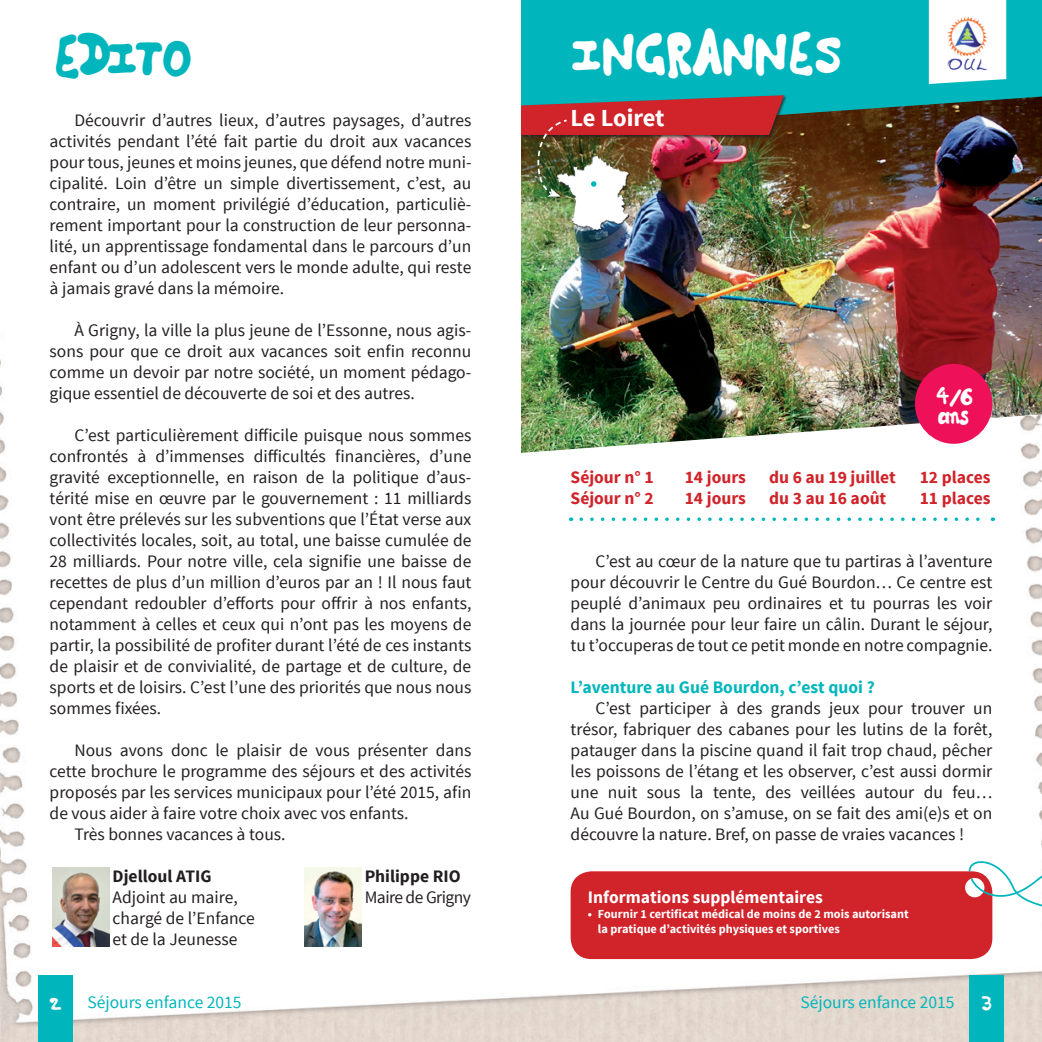
<style>
.page{position:relative;width:1042px;height:1042px;background:#fff}
.page>*{position:absolute;margin:0;border:0;box-sizing:border-box;transform-origin:0 0}
.t1{font:38.5px "Bo B";letter-spacing:-.05em;color:#fff}
.t2{font:38.5px "Bo B";letter-spacing:-.1em;color:#00b6bc}
.t3{font:700 24.5px "Source Sans Pro";letter-spacing:-.01em;color:#fff}
.t4{font:21px "Bo B";color:#fff}
.t5{font:17.5px/21px "Source Sans Pro";color:#231f20;text-align:justify}
.t6{font:700 17.5px "Source Sans Pro";color:#d1232a}
.t7{font:17.5px "Source Sans Pro";color:#00b6bc}
.t8{font:700 17.5px "Source Sans Pro";color:#00b6bc}
.t9{font:700 17.5px "Source Sans Pro";color:#fff}
.t10{font:700 17.5px "Source Sans Pro";color:#231f20}
.t11{font:17.5px "Source Sans Pro";letter-spacing:-.03em;color:#231f20}
.t12{font:17.5px "Bo B";color:#fff}
.t13{font:700 12.25px/14.7px "Source Sans Pro";color:#fff}
</style>
<div class="page">
<img style="left:0;top:359px;width:1042px;height:683px">
<div style="left:969px;top:975px;width:35px;height:67px;background:#00b6bc"></div>
<div style="left:38px;top:975px;width:34px;height:67px;background:#00b6bc"></div>
<img style="left:521px;top:133px;width:521px;height:320px">
<div style="left:915px;top:364px;width:77px;height:80px;background:#ee1059;border-radius:50%"></div>
<svg style="left:521px;top:0;width:521px;height:133px;background:#0aa3a6"></svg>
<svg style="left:929px;top:0;width:77px;height:84px"></svg>
<img style="left:304px;top:867px;width:57px;height:79px">
<img style="left:52px;top:867px;width:57px;height:79px">
<img style="left:555px;top:197px;width:75px;height:37px">
<img style="left:521px;top:95px;width:263px;height:102px">
<svg style="left:570px;top:853px;width:472px;height:106px"></svg>
<svg style="left:581px;top:517px;width:412px;height:4px"></svg>
<img style="left:946px;top:15px;width:43px;height:59px">
<h1 class="t2" style="left:50px;top:31px;width:146px">EDITO</h1>
<h1 class="t1" style="left:570px;top:28px;width:275px">INGRANNES</h1>
<h2 class="t3" style="left:570px;top:102px;width:95px">Le Loiret</h2>
<p class="t5" style="left:50px;top:110px;width:423px;text-indent:25px">Découvrir d’autres lieux, d’autres paysages, d’autres activités pendant l’été fait partie du droit aux vacances pour tous, jeunes et moins jeunes, que défend notre muni&shy;cipalité. Loin d’être un simple divertissement, c’est, au contraire, un moment privilégié d’éducation, particuliè&shy;rement important pour la construction de leur personna&shy;lité, un apprentissage fondamental dans le parcours d’un enfant ou d’un adolescent vers le monde adulte, qui reste à jamais gravé dans la mémoire.</p>
<p class="t5" style="left:50px;top:320px;width:423px;text-indent:25px">À Grigny, la ville la plus jeune de l’Essonne, nous agis&shy;sons pour que ce droit aux vacances soit enfin reconnu comme un devoir par notre société, un moment pédago&shy;gique essentiel de découverte de soi et des autres.</p>
<p class="t5" style="left:50px;top:425px;width:423px;text-indent:25px">C’est particulièrement difficile puisque nous sommes confrontés à d’immenses difficultés financières, d’une gravité exceptionnelle, en raison de la politique d’aus&shy;térité mise en œuvre par le gouvernement : 11 milliards vont être prélevés sur les subventions que l’État verse aux collectivités locales, soit, au total, une baisse cumulée de 28 milliards. Pour notre ville, cela signifie une baisse de recettes de plus d’un million d’euros par an ! Il nous faut cependant redoubler d’efforts pour offrir à nos enfants, notamment à celles et ceux qui n’ont pas les moyens de partir, la possibilité de profiter durant l’été de ces instants de plaisir et de convivialité, de partage et de culture, de sports et de loisirs. C’est l’une des priorités que nous nous sommes fixées.</p>
<p class="t5" style="left:74px;top:740px;width:398px">Nous avons donc le plaisir de vous présenter dans</p>
<p class="t5" style="left:50px;top:761px;width:423px">cette brochure le programme des séjours et des activités</p>
<p class="t5" style="left:50px;top:782px;width:423px">proposés par les services municipaux pour l’été 2015, afin</p>
<p class="t5" style="left:50px;top:803px;width:360px">de vous aider à faire votre choix avec vos enfants.</p>
<p class="t5" style="left:74px;top:824px;width:213px">Très bonnes vacances à tous.</p>
<p class="t10" style="left:113px;top:865px;width:100px">Djelloul ATIG</p>
<p class="t10" style="left:365px;top:865px;width:98px">Philippe RIO</p>
<p class="t5" style="left:113px;top:887px;width:127px">Adjoint au maire,</p>
<p class="t11" style="left:365px;top:886px;width:108px">Maire de Grigny</p>
<p class="t5" style="left:113px;top:908px;width:144px">chargé de l’Enfance et de la Jeunesse</p>
<p class="t4" style="left:933px;top:382px;width:43px">4/6</p>
<p class="t12" style="left:937px;top:406px;width:36px">ans</p>
<p class="t6" style="left:570px;top:466px;width:85px">Séjour n° 1</p>
<p class="t6" style="left:685px;top:466px;width:63px">14 jours</p>
<p class="t6" style="left:769px;top:466px;width:128px">du 6 au 19 juillet</p>
<p class="t6" style="left:919px;top:466px;width:72px">12 places</p>
<p class="t6" style="left:570px;top:487px;width:85px">Séjour n° 2</p>
<p class="t6" style="left:685px;top:487px;width:63px">14 jours</p>
<p class="t6" style="left:769px;top:487px;width:119px">du 3 au 16 août</p>
<p class="t6" style="left:919px;top:487px;width:72px">11 places</p>
<p class="t5" style="left:570px;top:551px;width:423px;text-indent:25px">C’est au cœur de la nature que tu partiras à l’aventure pour découvrir le Centre du Gué Bourdon… Ce centre est peuplé d’animaux peu ordinaires et tu pourras les voir dans la journée pour leur faire un câlin. Durant le séjour, tu t’occuperas de tout ce petit monde en notre compagnie.</p>
<p class="t8" style="left:570px;top:676px;width:306px">L’aventure au Gué Bourdon, c’est quoi ?</p>
<p class="t5" style="left:570px;top:698px;width:423px;text-indent:25px">C’est participer à des grands jeux pour trouver un trésor, fabriquer des cabanes pour les lutins de la forêt, patauger dans la piscine quand il fait trop chaud, pêcher les poissons de l’étang et les observer, c’est aussi dormir une nuit sous la tente, des veillées autour du feu… Au Gué Bourdon, on s’amuse, on se fait des ami(e)s et on découvre la nature. Bref, on passe de vraies vacances !</p>
<p class="t9" style="left:588px;top:886px;width:236px">Informations supplémentaires</p>
<p class="t13" style="left:598px;top:907px;width:312px;text-indent:-10px">• Fournir 1 certificat médical de moins de 2 mois autorisant la pratique d’activités physiques et sportives</p>
<p class="t12" style="left:48px;top:992px;width:16px">2</p>
<p class="t7" style="left:87px;top:991px;width:156px">Séjours enfance 2015</p>
<p class="t7" style="left:800px;top:991px;width:156px">Séjours enfance 2015</p>
<p class="t12" style="left:979px;top:992px;width:16px">3</p>
</div>
